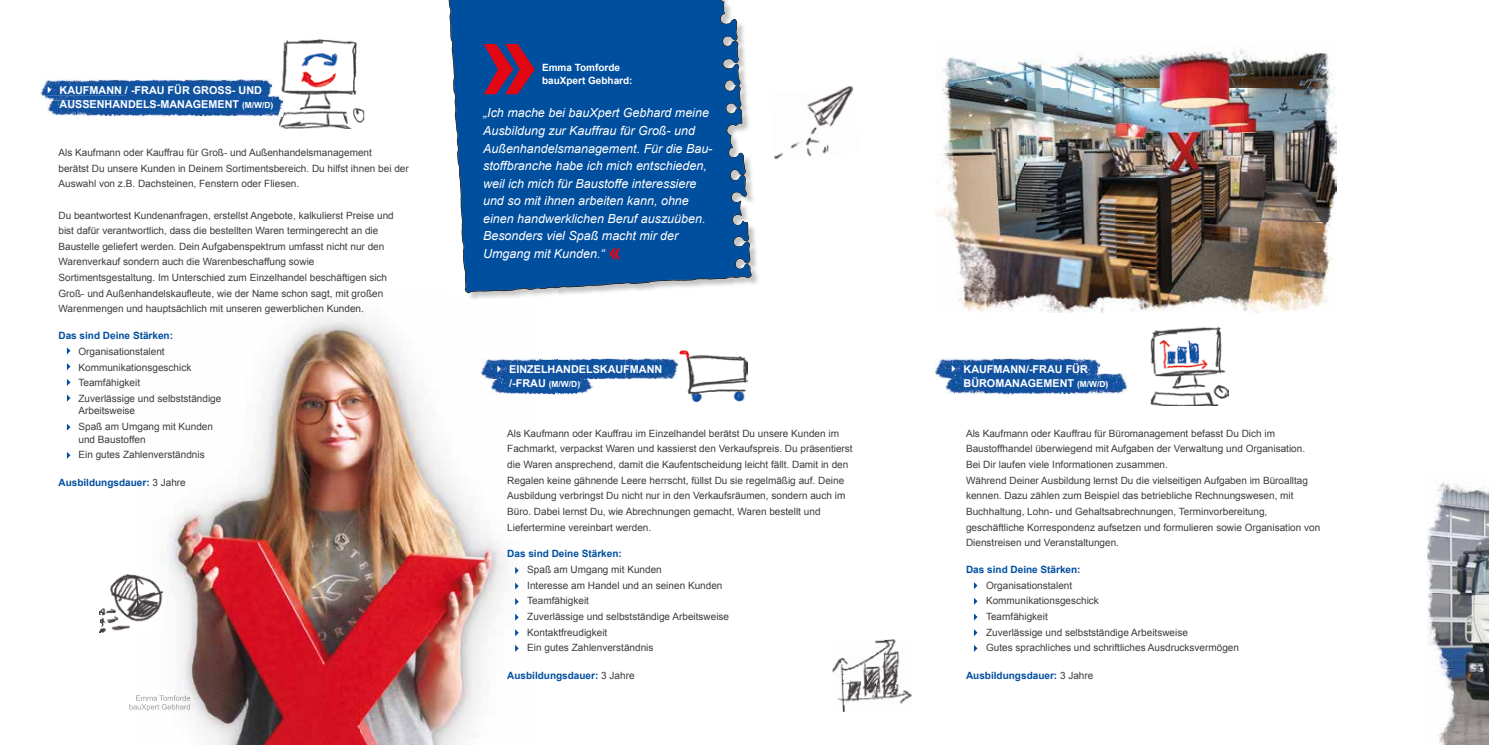
<style>
.page{position:relative;width:1489px;height:745px;background:#fff}
.page>*{position:absolute;margin:0;border:0;box-sizing:border-box;transform-origin:0 0}
.t1{font:italic 12.5px/17.5px "Arial";color:#fff}
.t2{font:700 10.75px/14.4px "Arial";color:#fff}
.t3{font:10px/15.6px "Arial";color:#3c3c3b}
.t4{font:700 10px "Arial";color:#004f9f}
.t5{font:700 10px/12.5px "Arial";color:#fff}
.t6{font:700 8.38px "Arial";color:#fff}
.s1{font-size:8.38px}
.s2{font-weight:400;color:#3c3c3b}
.s3{font-weight:700;font-style:normal;font-size:23.75px;color:#e30613}
.s4{font-size:10.75px}
</style>
<div class="page">
<img style="left:774px;top:86px;width:79px;height:74px">
<img style="left:1150px;top:326px;width:78px;height:80px">
<img style="left:679px;top:350px;width:68px;height:51px">
<img style="left:139px;top:316px;width:393px;height:428px">
<svg style="left:129px;top:695px;width:10px;height:15px"></svg>
<img style="left:139px;top:694px;width:51px;height:6px">
<img style="left:139px;top:703px;width:51px;height:7px">
<img style="left:41px;top:79px;width:86px;height:20px">
<img style="left:48px;top:101px;width:144px;height:15px">
<img style="left:48px;top:95px;width:79px;height:6px">
<img style="left:139px;top:79px;width:132px;height:16px">
<img style="left:192px;top:95px;width:87px;height:21px">
<img style="left:192px;top:95px;width:79px;height:6px">
<svg style="left:185px;top:95px;width:7px;height:6px"></svg>
<svg style="left:127px;top:80px;width:12px;height:36px"></svg>
<img style="left:139px;top:95px;width:46px;height:6px">
<svg style="left:48px;top:86px;width:3px;height:7px"></svg>
<img style="left:279px;top:39px;width:85px;height:90px">
<img style="left:279px;top:95px;width:3px;height:21px">
<img style="left:99px;top:574px;width:63px;height:58px">
<img style="left:832px;top:639px;width:80px;height:72px">
<img style="left:1079px;top:359px;width:21px;height:14px">
<img style="left:935px;top:358px;width:144px;height:21px">
<img style="left:945px;top:379px;width:51px;height:15px">
<img style="left:945px;top:373px;width:48px;height:6px">
<svg style="left:993px;top:373px;width:3px;height:7px"></svg>
<img style="left:996px;top:373px;width:131px;height:21px">
<img style="left:1079px;top:373px;width:21px;height:6px">
<img style="left:1030px;top:373px;width:49px;height:6px">
<svg style="left:951px;top:365px;width:4px;height:7px"></svg>
<svg style="left:67px;top:347px;width:3px;height:7px"></svg>
<svg style="left:67px;top:379px;width:3px;height:6px"></svg>
<svg style="left:67px;top:423px;width:3px;height:7px"></svg>
<svg style="left:67px;top:363px;width:3px;height:7px"></svg>
<svg style="left:67px;top:394px;width:3px;height:7px"></svg>
<svg style="left:67px;top:452px;width:3px;height:6px"></svg>
<img style="left:592px;top:358px;width:85px;height:21px">
<img style="left:536px;top:358px;width:34px;height:15px">
<img style="left:480px;top:358px;width:56px;height:21px">
<img style="left:491px;top:373px;width:45px;height:21px">
<img style="left:576px;top:380px;width:16px;height:14px">
<img style="left:507px;top:379px;width:69px;height:15px">
<img style="left:541px;top:373px;width:29px;height:6px">
<svg style="left:536px;top:373px;width:5px;height:6px"></svg>
<svg style="left:570px;top:358px;width:22px;height:22px"></svg>
<svg style="left:497px;top:365px;width:4px;height:7px"></svg>
<svg style="left:515px;top:566px;width:3px;height:7px"></svg>
<svg style="left:515px;top:597px;width:3px;height:7px"></svg>
<svg style="left:515px;top:628px;width:3px;height:8px"></svg>
<svg style="left:515px;top:582px;width:3px;height:7px"></svg>
<svg style="left:515px;top:613px;width:3px;height:7px"></svg>
<svg style="left:515px;top:644px;width:3px;height:7px"></svg>
<svg style="left:973px;top:598px;width:4px;height:6px"></svg>
<svg style="left:973px;top:629px;width:4px;height:6px"></svg>
<svg style="left:973px;top:582px;width:4px;height:6px"></svg>
<svg style="left:973px;top:613px;width:4px;height:7px"></svg>
<svg style="left:973px;top:645px;width:4px;height:6px"></svg>
<img style="left:935px;top:49px;width:401px;height:263px">
<img style="left:1427px;top:482px;width:61px;height:262px">
<img style="left:468px;top:293px;width:68px;height:6px">
<svg style="left:536px;top:293px;width:5px;height:3px"></svg>
<svg style="left:448px;top:0;width:303px;height:293px;background:#195fa6"></svg>
<svg style="left:484px;top:44px;width:51px;height:50px;background:#7a2753"></svg>
<p class="t2" style="left:60px;top:83px;width:215px">KAUFMANN / -FRAU FÜR GROSS- UND<br>AUSSENHANDELS-MANAGEMENT <span class="s1">(M/W/D)</span></p>
<p class="t3" style="left:58px;top:145px;width:352px">Als Kaufmann oder Kauffrau für Groß- und Außenhandelsmanagement<br>berätst Du unsere Kunden in Deinem Sortimentsbereich. Du hilfst ihnen bei der<br>Auswahl von z.B. Dachsteinen, Fenstern oder Fliesen.</p>
<p class="t3" style="left:58px;top:207px;width:337px">Du beantwortest Kundenanfragen, erstellst Angebote, kalkulierst Preise und bist dafür verantwortlich, dass die bestellten Waren termingerecht an die Baustelle geliefert werden. Dein Aufgabenspektrum umfasst nicht nur den Warenverkauf sondern auch die Warenbeschaffung sowie Sortimentsgestaltung. Im Unterschied zum Einzelhandel beschäftigen sich Groß- und Außenhandelskaufleute, wie der Name schon sagt, mit großen Warenmengen und hauptsächlich mit unseren gewerblichen Kunden.</p>
<p class="t4" style="left:58px;top:329px;width:116px">Das sind Deine Stärken:</p>
<p class="t3" style="left:78px;top:343px;width:144px">Organisationstalent<br>Kommunikationsgeschick<br>Teamfähigkeit<br>Zuverlässige und selbstständige</p>
<p class="t3" style="left:78px;top:403px;width:136px">Arbeitsweise<br>Spaß am Umgang mit Kunden</p>
<p class="t3" style="left:78px;top:431px;width:128px">und Baustoffen<br>Ein gutes Zahlenverständnis</p>
<p class="t4" style="left:58px;top:476px;width:129px">Ausbildungsdauer: <span class="s2">3 Jahre</span></p>
<p class="t5" style="left:542px;top:62px;width:92px">Emma Tomforde bauXpert Gebhard:</p>
<p class="t1" style="left:483px;top:104px;width:231px">„Ich mache bei bauXpert Gebhard meine Ausbildung zur Kauffrau für Groß- und Außenhandelsmanagement. Für die Bau&shy;stoffbranche habe ich mich entschieden, weil ich mich für Baustoffe interessiere und so mit ihnen arbeiten kann, ohne einen handwerklichen Beruf auszuüben.<br>Besonders viel Spaß macht mir der Umgang mit Kunden.“ <span class="s3">«</span></p>
<p class="t2" style="left:509px;top:362px;width:155px">EINZELHANDELSKAUFMANN</p>
<p class="t6" style="left:509px;top:378px;width:72px"><span class="s4">/-FRAU</span> (M/W/D)</p>
<p class="t3" style="left:507px;top:425px;width:347px">Als Kaufmann oder Kauffrau im Einzelhandel berätst Du unsere Kunden im Fachmarkt, verpackst Waren und kassierst den Verkaufspreis. Du präsentierst die Waren ansprechend, damit die Kaufentscheidung leicht fällt. Damit in den Regalen keine gähnende Leere herrscht, füllst Du sie regelmäßig auf. Deine Ausbildung verbringst Du nicht nur in den Verkaufsräumen, sondern auch im Büro. Dabei lernst Du, wie Abrechnungen gemacht, Waren bestellt und Liefertermine vereinbart werden.</p>
<p class="t4" style="left:507px;top:547px;width:116px">Das sind Deine Stärken:</p>
<p class="t3" style="left:527px;top:561px;width:203px">Spaß am Umgang mit Kunden<br>Interesse am Handel und an seinen Kunden<br>Teamfähigkeit<br>Zuverlässige und selbstständige Arbeitsweise<br>Kontaktfreudigkeit<br>Ein gutes Zahlenverständnis</p>
<p class="t4" style="left:507px;top:668px;width:129px">Ausbildungsdauer: <span class="s2">3 Jahre</span></p>
<p class="t2" style="left:963px;top:361px;width:146px">KAUFMANN/-FRAU FÜR<br>BÜROMANAGEMENT <span class="s1">(M/W/D)</span></p>
<p class="t3" style="left:966px;top:425px;width:356px">Als Kaufmann oder Kauffrau für Büromanagement befasst Du Dich im Baustoffhandel überwiegend mit Aufgaben der Verwaltung und Organisation.<br>Bei Dir laufen viele Informationen zusammen.<br>Während Deiner Ausbildung lernst Du die vielseitigen Aufgaben im Büroalltag kennen. Dazu zählen zum Beispiel das betriebliche Rechnungswesen, mit Buchhaltung, Lohn- und Gehaltsabrechnungen, Terminvorbereitung, geschäftliche Korrespondenz aufsetzen und formulieren sowie Organisation von Dienstreisen und Veranstaltungen.</p>
<p class="t4" style="left:966px;top:562px;width:116px">Das sind Deine Stärken:</p>
<p class="t3" style="left:986px;top:577px;width:254px">Organisationstalent<br>Kommunikationsgeschick<br>Teamfähigkeit<br>Zuverlässige und selbstständige Arbeitsweise<br>Gutes sprachliches und schriftliches Ausdrucksvermögen</p>
<p class="t4" style="left:966px;top:668px;width:129px">Ausbildungsdauer: <span class="s2">3 Jahre</span></p>
</div>
